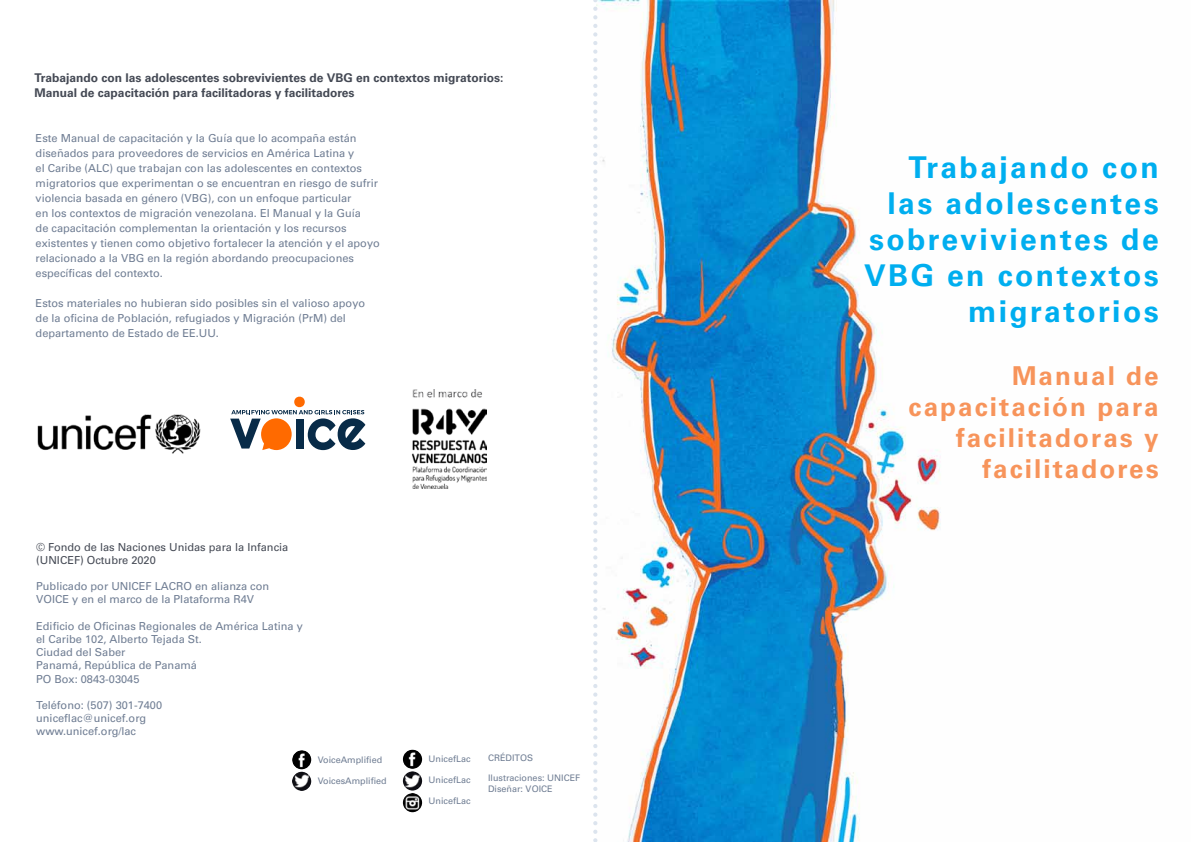
<style>
.page{position:relative;width:1191px;height:842px;background:#fff}
.page>*{position:absolute;margin:0;border:0;box-sizing:border-box;transform-origin:0 0}
.t1{font:30px/36px "Univers LT 65 Bd";letter-spacing:.08em;color:#00aeef;text-align:right}
.t2{font:26px/31.2px "Univers LT 65 Bd";letter-spacing:.08em;color:#f7945b;text-align:right}
.t3{font:12px/15px "Univers LT 65 Bd";color:#444954}
.t4{font:11px/15px "Univers LT 55 Rm";color:#6f7d93}
.t5{font:11px/13.2px "Univers LT 55 Rm";color:#444954}
.t6{font:9px/10.8px "Univers LT 55 Rm";color:#6f7d93}
</style>
<div class="page">
<img style="left:597px;top:0;width:344px;height:842px">
<img style="left:292px;top:750px;width:19px;height:19px;border-radius:10px">
<img style="left:292px;top:772px;width:19px;height:19px;border-radius:10px">
<img style="left:403px;top:750px;width:19px;height:19px;border-radius:10px">
<img style="left:403px;top:771px;width:19px;height:19px;border-radius:10px">
<img style="left:403px;top:793px;width:19px;height:19px;border-radius:10px">
<svg style="left:593px;top:0;width:4px;height:842px"></svg>
<svg style="left:230px;top:396px;width:135px;height:54px"></svg>
<img style="left:37px;top:414px;width:164px;height:40px">
<img style="left:411px;top:390px;width:75px;height:99px">
<p class="t3" style="left:35px;top:70px;width:470px">Trabajando con las adolescentes sobrevivientes de VBG en contextos migratorios:<br>Manual de capacitación para facilitadoras y facilitadores</p>
<p class="t4" style="left:36px;top:130px;width:346px">Este Manual de capacitación y la Guía que lo acompaña están diseñados para proveedores de servicios en América Latina y<br>el Caribe (ALC) que trabajan con las adolescentes en contextos migratorios que experimentan o se encuentran en riesgo de sufrir violencia basada en género (VBG), con un enfoque particular<br>en los contextos de migración venezolana. El Manual y la Guía<br>de capacitación complementan la orientación y los recursos existentes y tienen como objetivo fortalecer la atención y el apoyo relacionado a la VBG en la región abordando preocupaciones específicas del contexto.</p>
<p class="t4" style="left:36px;top:295px;width:331px">Estos materiales no hubieran sido posibles sin el valioso apoyo de la oficina de Población, refugiados y Migración (PrM) del departamento de Estado de EE.UU.</p>
<p class="t5" style="left:36px;top:540px;width:254px">© Fondo de las Naciones Unidas para la I nfancia (UNICEF) Octubre 2020</p>
<p class="t4" style="left:36px;top:579px;width:141px">Publicado por UNICEF LACRO</p>
<p class="t4" style="left:36px;top:580px;width:234px;line-height:13.2px;text-indent:159px">en alianza con<br>VOICE y en el marco de la Plataforma R4V</p>
<p class="t4" style="left:36px;top:619px;width:268px;line-height:13.2px">Edificio de Oficinas Regionales de América Latina y el Caribe 102, Alberto Tejada St.<br>Ciudad del Saber<br>Panamá, República de Panamá<br>PO Box: 0843-03045</p>
<p class="t4" style="left:36px;top:699px;width:127px;line-height:13.2px">Teléfono: (507) 301-7400 uniceflac@unicef.org www.unicef.org/lac</p>
<p class="t6" style="left:318px;top:754px;width:66px">VoiceAmplified</p>
<p class="t6" style="left:318px;top:775px;width:71px">VoicesAmplified</p>
<p class="t6" style="left:428px;top:754px;width:44px">UnicefLac</p>
<p class="t6" style="left:428px;top:775px;width:44px">UnicefLac</p>
<p class="t6" style="left:428px;top:796px;width:44px">UnicefLac</p>
<p class="t6" style="left:488px;top:752px;width:47px">créditos</p>
<p class="t6" style="left:488px;top:773px;width:94px">I lustraciones: UNICEF<br>Diseñar: VOICE</p>
<h1 class="t1" style="left:864px;top:150px;width:296px">Trabajando con las adolescentes sobrevivientes de<br>VBG en contextos migratorios</h1>
<h2 class="t2" style="left:908px;top:360px;width:252px">Manual de capacitación para facilitadoras y facilitadores</h2>
</div>
